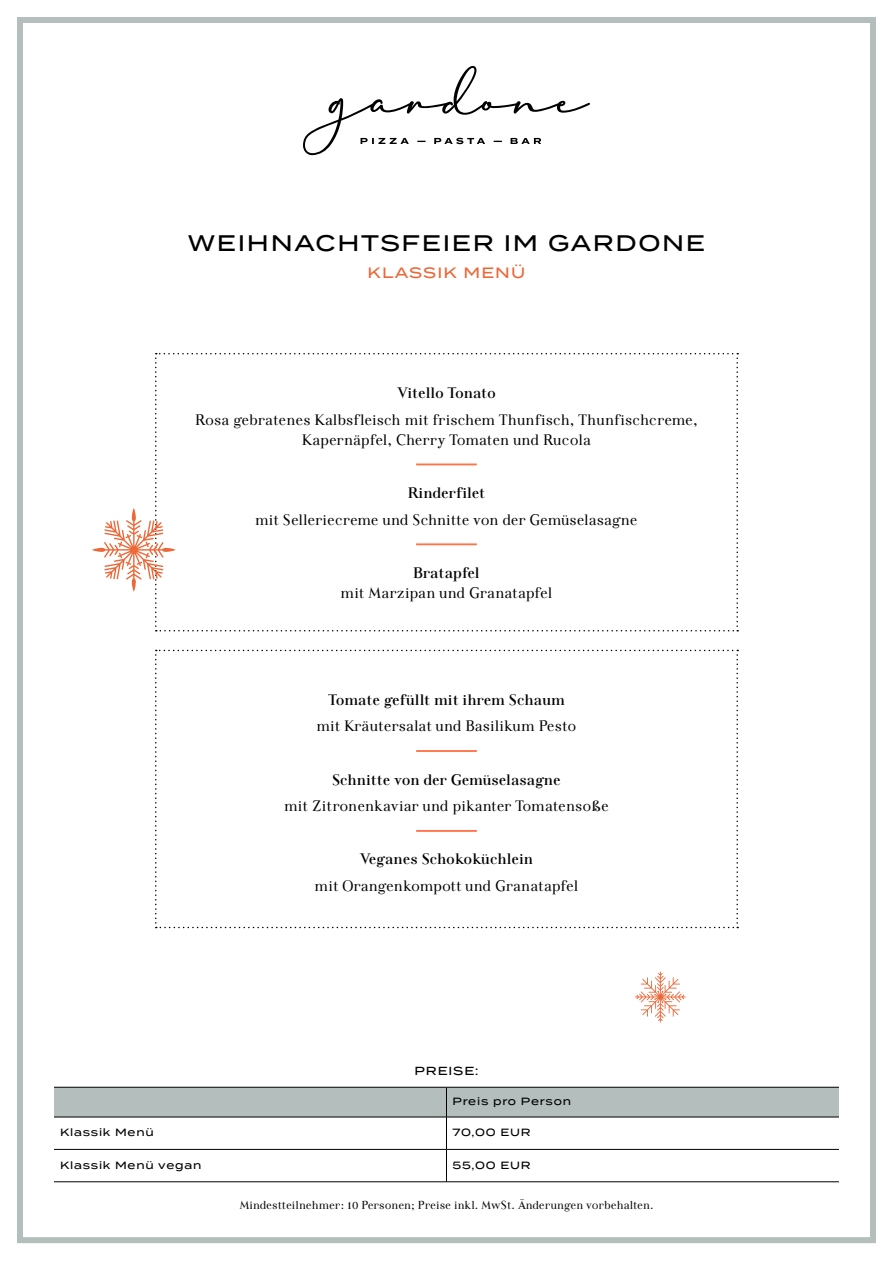
<style>
.page{position:relative;width:893px;height:1263px;background:#fff}
.page>*{position:absolute;margin:0;border:0;box-sizing:border-box;transform-origin:0 0}
.t1{font:500 22.5px "Termina";letter-spacing:.075em;color:#000}
.t2{font:15.75px/20.2px "Felina Serif";color:#000;text-align:center}
.t3{font:700 15.75px "Felina Serif";letter-spacing:-.02em;color:#000}
.t4{font:700 15.75px "Felina Serif";color:#000}
.t5{font:500 15px "Termina";letter-spacing:.075em;color:#ec6839}
.t6{font:12px "Felina Serif";color:#000}
.t7{font:500 11.7px "Termina";letter-spacing:.075em;color:#000}
.t8{font:500 10.5px "Termina";letter-spacing:.075em;color:#000}
</style>
<div class="page">
<div style="left:17px;top:17px;width:859px;height:1226px;border:6px solid #b4bebd"></div>
<svg style="left:303px;top:66px;width:287px;height:89px"></svg>
<div style="left:54px;top:1088px;width:785px;height:29px;background:#b4bebd"></div>
<hr style="left:446px;top:1087px;width:1px;height:30px;background:#000">
<hr style="left:446px;top:1117px;width:1px;height:32px;background:#000">
<hr style="left:446px;top:1149px;width:1px;height:32px;background:#000">
<hr style="left:54px;top:1087px;width:392px;height:1px;background:#000">
<hr style="left:446px;top:1087px;width:393px;height:1px;background:#000">
<hr style="left:54px;top:1117px;width:392px;height:1px;background:#000">
<hr style="left:446px;top:1117px;width:393px;height:1px;background:#000">
<hr style="left:54px;top:1149px;width:392px;height:1px;background:#000">
<hr style="left:446px;top:1149px;width:393px;height:1px;background:#000">
<hr style="left:54px;top:1181px;width:392px;height:1px;background:#000">
<hr style="left:446px;top:1181px;width:393px;height:1px;background:#000">
<svg style="left:155px;top:650px;width:583px;height:278px"></svg>
<svg style="left:92px;top:353px;width:646px;height:278px"></svg>
<svg style="left:635px;top:971px;width:51px;height:51px"></svg>
<h1 class="t1" style="left:188px;top:227px;width:519px">WEIHNACHTSFEIER IM GARDONE</h1>
<p class="t5" style="left:368px;top:261px;width:159px">KLASSIK MENÜ</p>
<p class="t3" style="left:397px;top:383px;width:100px">Vitello Tonato</p>
<p class="t2" style="left:195px;top:409px;width:504px">Rosa gebratenes Kalbsfleisch mit frischem Thunfisch, Thunfischcreme,<br>Kapernäpfel, Cherry Tomaten und Rucola</p>
<p class="t3" style="left:408px;top:483px;width:79px">Rinderfilet</p>
<p class="t2" style="left:255px;top:509px;width:384px">mit Selleriecreme und Schnitte von der Gemüselasagne</p>
<p class="t3" style="left:413px;top:563px;width:68px">Bratapfel</p>
<p class="t2" style="left:341px;top:583px;width:213px">mit Marzipan und Granatapfel</p>
<p class="t3" style="left:328px;top:690px;width:239px">Tomate gefüllt mit ihrem Schaum</p>
<p class="t2" style="left:317px;top:716px;width:261px">mit Kräutersalat und Basilikum Pesto</p>
<p class="t3" style="left:332px;top:770px;width:230px">Schnitte von der Gemüselasagne</p>
<p class="t2" style="left:284px;top:796px;width:326px">mit Zitronenkaviar und pikanter Tomatensoße</p>
<p class="t4" style="left:360px;top:850px;width:175px">Veganes Schokoküchlein</p>
<p class="t2" style="left:315px;top:875px;width:265px">mit Orangenkompott und Granatapfel</p>
<p class="t7" style="left:415px;top:1062px;width:65px">PREISE:</p>
<p class="t8" style="left:452px;top:1094px;width:120px">Preis pro Person</p>
<p class="t8" style="left:60px;top:1125px;width:95px">Klassik Menü</p>
<p class="t8" style="left:452px;top:1125px;width:80px">70,00 EUR</p>
<p class="t8" style="left:60px;top:1157px;width:143px">Klassik Menü vegan</p>
<p class="t8" style="left:452px;top:1157px;width:80px">55,00 EUR</p>
<p class="t6" style="left:239px;top:1198px;width:416px">Mindestteilnehmer: 10 Personen; Preise inkl. MwSt. Änderungen vorbehalten.</p>
</div>
